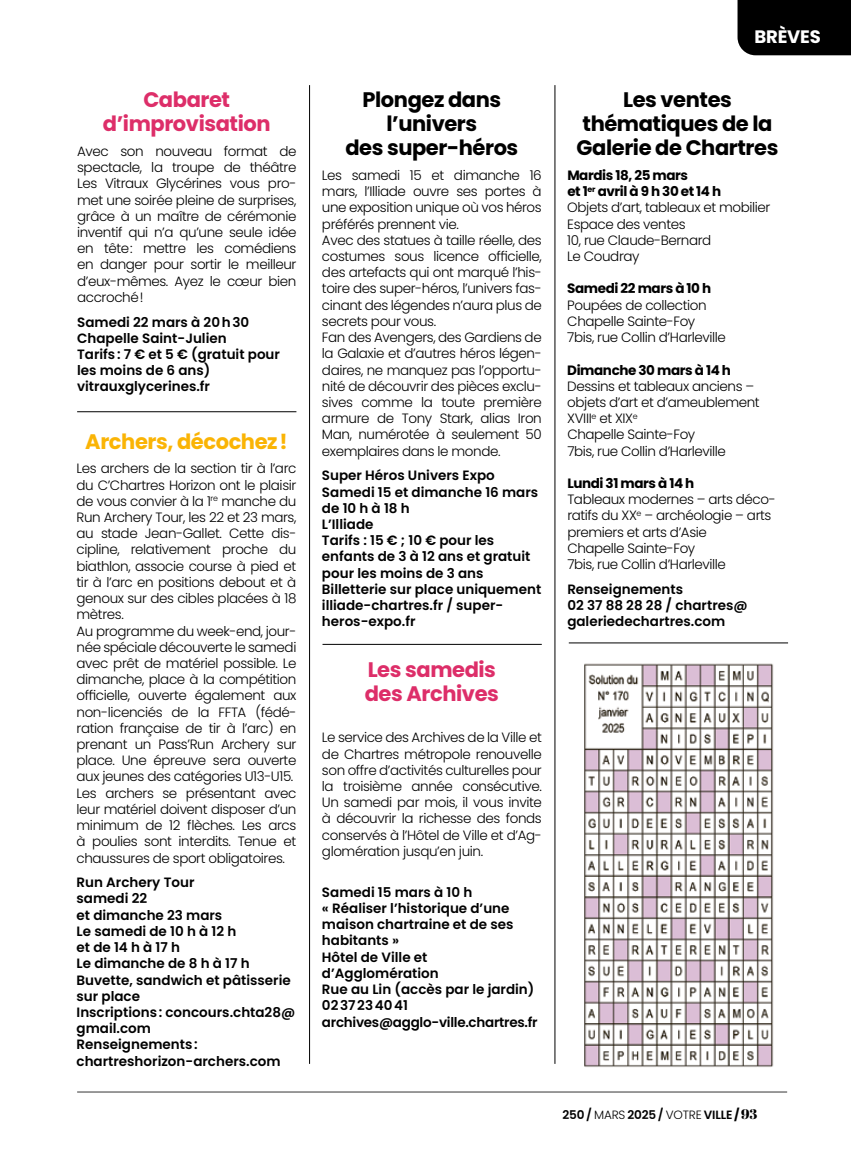
<style>
.page{position:relative;width:851px;height:1149px;background:#fff}
.page>*{position:absolute;margin:0;border:0;box-sizing:border-box;transform-origin:0 0}
.t1{font:700 21px/24px "Poppins";letter-spacing:-.02em;color:#000;text-align:center}
.t2{font:700 21px/24px "Poppins";letter-spacing:-.02em;color:#dd2e69}
.t3{font:700 21px "Poppins";letter-spacing:-.02em;color:#fab405}
.t4{font:700 18px "Poppins";letter-spacing:-.01em;color:#fff}
.t5{font:300 13.5px/16.2px "Poppins";letter-spacing:-.03em;color:#000}
.t6{font:600 13.5px/16.2px "Poppins";color:#000}
.t7{font:700 13.5px "Poppins";letter-spacing:-.03em;color:#000}
.t8{font:600 12px "Poppins";letter-spacing:-.01em;color:#000}
.s1{font-weight:700}
.s2{font-weight:300}
.s3{font-family:"Abril Fatface";font-weight:400;font-size:13.8px}
</style>
<div class="page">
<hr style="left:309px;top:85px;width:1px;height:978px;background:#000">
<hr style="left:554px;top:85px;width:1px;height:978px;background:#000">
<div style="left:737px;top:0;width:113px;height:55px;background:#000"></div>
<hr style="left:77px;top:411px;width:219px;height:1px;background:#000">
<hr style="left:322px;top:643px;width:219px;height:1px;background:#000">
<hr style="left:568px;top:642px;width:220px;height:1px;background:#000">
<img style="left:572px;top:663px;width:210px;height:430px">
<hr style="left:77px;top:1091px;width:710px;height:1px;background:#000">
<h1 class="t2" style="left:103px;top:88px;width:169px;text-align:center">Cabaret d’improvisation</h1>
<p class="t5" style="left:77px;top:143px;width:221px;text-align:justify">Avec son nouveau format de spectacle, la troupe de théâtre Les Vitraux Glycérines vous pro&shy;met une soirée pleine de surprises, grâce à un maître de cérémonie inventif qui n’a qu’une seule idée en tête: mettre les comédiens en danger pour sortir le meilleur d’eux-mêmes. Ayez le cœur bien accroché!</p>
<p class="t6" style="left:77px;top:314px;width:204px">Samedi 22 mars à 20h30<br>Chapelle Saint-Julien<br>Tarifs: 7 € et 5 € (gratuit pour les moins de 6 ans) vitrauxglycerines.fr</p>
<h1 class="t3" style="left:85px;top:429px;width:204px">Archers, décochez!</h1>
<p class="t5" style="left:77px;top:460px;width:221px">Les archers de la section tir à l’arc du C’Chartres Horizon ont le plaisir de vous convier à la 1<sup>re</sup> manche du<br>Run Archery Tour, les 22 et 23 mars, au stade Jean-Gallet. Cette dis&shy;cipline, relativement proche du biathlon, associe course à pied et tir à l’arc en positions debout et à genoux sur des cibles placées à 18 mètres.<br>Au programme du week-end, jour&shy;née spéciale découverte le samedi avec prêt de matériel possible. Le dimanche, place à la compétition officielle, ouverte également aux non-licenciés de la FFTA (fédé&shy;ration française de tir à l’arc) en prenant un Pass’Run Archery sur place. Une épreuve sera ouverte aux jeunes des catégories U13-U15.<br>Les archers se présentant avec leur matériel doivent disposer d’un minimum de 12 flèches. Les arcs à poulies sont interdits. Tenue et chaussures de sport obligatoires.</p>
<p class="t6" style="left:77px;top:874px;width:220px">Run Archery Tour<br>samedi 22<br>et dimanche 23 mars<br>Le samedi de 10 h à 12 h<br>et de 14 h à 17 h<br>Le dimanche de 8 h à 17 h<br>Buvette, sandwich et pâtisserie sur place<br>Inscriptions: concours.chta28@ gmail.com<br>Renseignements: chartreshorizon-archers.com</p>
<h1 class="t1" style="left:345px;top:88px;width:174px">Plongez dans l’univers<br>des super-héros</h1>
<p class="t5" style="left:322px;top:167px;width:221px">Les samedi 15 et dimanche 16 mars, l’Illiade ouvre ses portes à une exposition unique où vos héros préférés prennent vie.<br>Avec des statues à taille réelle, des costumes sous licence officielle, des artefacts qui ont marqué l’his&shy;toire des super-héros, l’univers fas&shy;cinant des légendes n’aura plus de secrets pour vous.<br>Fan des Avengers, des Gardiens de la Galaxie et d’autres héros légen&shy;daires, ne manquez pas l’opportu&shy;nité de découvrir des pièces exclu&shy;sives comme la toute première armure de Tony Stark, alias Iron<br>Man, numérotée à seulement 50 exemplaires dans le monde.</p>
<p class="t6" style="left:322px;top:467px;width:221px">Super Héros Univers Expo<br>Samedi 15 et dimanche 16 mars de 10 h à 18 h<br>L’Illiade<br>Tarifs : 15 € ; 10 € pour les enfants de 3 à 12 ans et gratuit pour les moins de 3 ans<br>Billetterie sur place uniquement illiade-chartres.fr / super&shy;heros-expo.fr</p>
<h1 class="t2" style="left:365px;top:658px;width:136px">Les samedis des Archives</h1>
<p class="t5" style="left:322px;top:729px;width:221px;text-align:justify">Le service des Archives de la Ville et de Chartres métropole renouvelle son offre d’activités culturelles pour la troisième année consécutive.<br>Un samedi par mois, il vous invite à découvrir la richesse des fonds conservés à l’Hôtel de Ville et d’Ag&shy;glomération jusqu’en juin.</p>
<p class="t6" style="left:322px;top:883px;width:217px">Samedi 15 mars à 10 h<br>« Réaliser l’historique d’une maison chartraine et de ses habitants »<br>Hôtel de Ville et d’Agglomération<br>Rue au Lin (accès par le jardin)<br>0237234041 archives@agglo-ville.chartres.fr</p>
<h2 class="t4" style="left:754px;top:26px;width:68px">BRÈVES</h2>
<h1 class="t1" style="left:576px;top:88px;width:203px">Les ventes thématiques de la<br>Galerie de Chartres</h1>
<p class="t5" style="left:567px;top:167px;width:205px"><span class="s1">Mardis 18, 25 mars<br>et 1</span><sup>er</sup> <span class="s1">avril à 9 h 30 et 14 h<br></span>Objets d’art, tableaux et mobilier<br>Espace des ventes<br>10, rue Claude-Bernard<br>Le Coudray</p>
<p class="t7" style="left:567px;top:281px;width:145px">Samedi 22 mars à 10 h</p>
<p class="t5" style="left:567px;top:297px;width:160px">Poupées de collection<br>Chapelle Sainte-Foy<br>7bis, rue Collin d’Harleville</p>
<p class="t7" style="left:567px;top:362px;width:165px">Dimanche 30 mars à 14 h</p>
<p class="t5" style="left:567px;top:378px;width:194px">Dessins et tableaux anciens – objets d’art et d’ameublement<br>XVIII<sup>e</sup> et XIX<sup>e<br></sup>Chapelle Sainte-Foy<br>7bis, rue Collin d’Harleville</p>
<p class="t7" style="left:567px;top:475px;width:128px">Lundi 31 mars à 14 h</p>
<p class="t5" style="left:567px;top:491px;width:210px">Tableaux modernes – arts déco&shy;ratifs du XX<sup>e</sup> – archéologie – arts premiers et arts d’Asie<br>Chapelle Sainte-Foy<br>7bis, rue Collin d’Harleville</p>
<p class="t6" style="left:567px;top:581px;width:182px">Renseignements<br>02 37 88 28 28 / chartres@ galeriedechartres.com</p>
<p class="t8" style="left:562px;top:1107px;width:196px">250 / <span class="s2">MARS</span> 2025 / <span class="s2">VOTRE</span> VILLE <span class="s1">/</span> <span class="s3">93</span></p>
</div>
